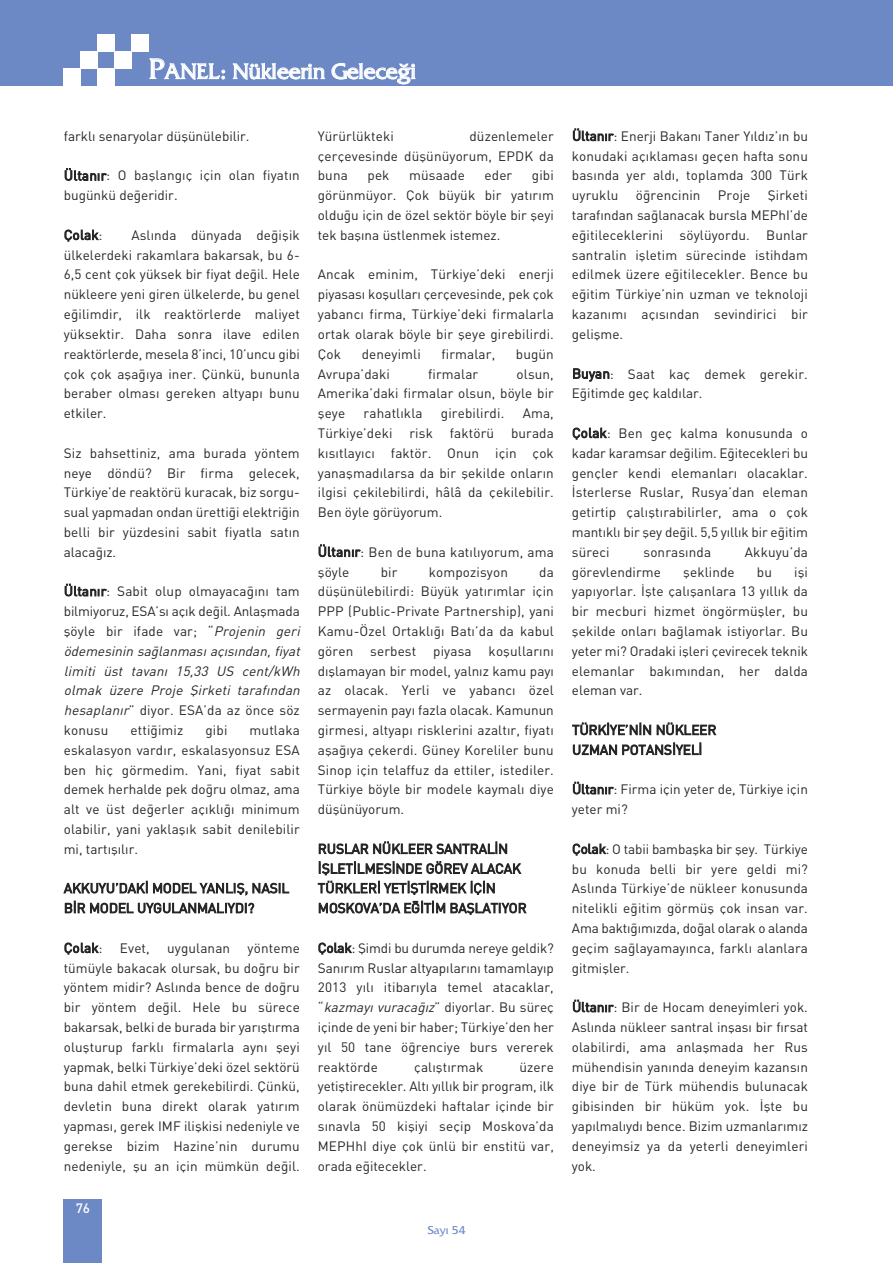
<style>
.page{position:relative;width:893px;height:1263px;background:#fff}
.page>*{position:absolute;margin:0;border:0;box-sizing:border-box;transform-origin:0 0}
.t1{font:22.5px "TR France";letter-spacing:-.005em;color:#fff}
.t2{font:13.5px/19.8px "DIN Bek";letter-spacing:.01em;color:#272627;text-align:justify}
.t3{font:italic 13.5px/19.8px "DIN Bek";color:#272627}
.t4{font:500 13.5px "DI Nbek";color:#fff}
.t5{font:12px "TR France";color:#6c89c5}
.s1{font-size:30px}
.s2{font-style:normal}
.s3{font-style:italic}
</style>
<div class="page">
<div style="left:0;top:0;width:893px;height:86px;background:#6c89c5"></div>
<div style="left:64px;top:69px;width:17px;height:17px;background:#fff"></div>
<div style="left:81px;top:52px;width:17px;height:17px;background:#fff"></div>
<div style="left:98px;top:35px;width:17px;height:17px;background:#fff"></div>
<div style="left:98px;top:69px;width:17px;height:17px;background:#fff"></div>
<div style="left:115px;top:52px;width:17px;height:17px;background:#fff"></div>
<div style="left:132px;top:35px;width:17px;height:17px;background:#fff"></div>
<div style="left:64px;top:1199px;width:38px;height:64px;background:#6c89c5"></div>
<h1 class="t1" style="left:149px;top:58px;width:269px"><span class="s1">P</span>ANEL: Nükleerin Geleceği</h1>
<p class="t2" style="left:64px;top:126px;width:187px">farklı senaryolar düşünülebilir.</p>
<p class="t2" style="left:64px;top:165px;width:238px">Ültanır: O başlangıç için olan fiyatın bugünkü değeridir.</p>
<p class="t2" style="left:64px;top:225px;width:40px">Çolak:</p>
<p class="t2" style="left:64px;top:225px;width:238px;text-indent:68px">Aslında dünyada değişik ülkelerdeki rakamlara bakarsak, bu 6- 6,5 cent çok yüksek bir fiyat değil. Hele nükleere yeni giren ülkelerde, bu genel eğilimdir, ilk reaktörlerde maliyet yüksektir. Daha sonra ilave edilen reaktörlerde, mesela 8’inci, 10’uncu gibi çok çok aşağıya iner. Çünkü, bununla beraber olması gereken altyapı bunu etkiler.</p>
<p class="t2" style="left:64px;top:443px;width:238px">Siz bahsettiniz, ama burada yöntem neye döndü? Bir firma gelecek, Türkiye’de reaktörü kuracak, biz sorgu&shy;sual yapmadan ondan ürettiği elektriğin belli bir yüzdesini sabit fiyatla satın alacağız.</p>
<p class="t3" style="left:64px;top:581px;width:241px"><span class="s2">Ültanır: Sabit olup olmayacağını tam bilmiyoruz, ESA’sı açık değil. Anlaşmada şöyle bir ifade var; “</span>Projenin geri ödemesinin sağlanması açısından, fiyat limiti üst tavanı 15,33 US cent/kWh olmak üzere Proje Şirketi tarafından hesaplanır<span class="s2">” diyor. ESA’da az önce söz konusu</span></p>
<p class="t2" style="left:130px;top:720px;width:54px">ettiğimiz</p>
<p class="t2" style="left:206px;top:720px;width:23px">gibi</p>
<p class="t2" style="left:64px;top:720px;width:238px;text-indent:186px">mutlaka eskalasyon vardır, eskalasyonsuz ESA ben hiç görmedim. Yani, fiyat sabit demek herhalde pek doğru olmaz, ama alt ve üst değerler açıklığı minimum olabilir, yani yaklaşık sabit denilebilir mi, tartışılır.</p>
<p class="t2" style="left:64px;top:878px;width:227px">AKKUYU’DAKİ MODEL YANLIŞ, NASIL<br>BİR MODEL UYGULANMALIYDI?</p>
<p class="t2" style="left:64px;top:937px;width:40px">Çolak:</p>
<p class="t2" style="left:120px;top:938px;width:31px">Evet,</p>
<p class="t2" style="left:167px;top:938px;width:65px">uygulanan</p>
<p class="t2" style="left:64px;top:938px;width:238px;text-indent:184px">yönteme tümüyle bakacak olursak, bu doğru bir yöntem midir? Aslında bence de doğru bir yöntem değil. Hele bu sürece bakarsak, belki de burada bir yarıştırma oluşturup farklı firmalarla aynı şeyi yapmak, belki Türkiye’deki özel sektörü buna dahil etmek gerekebilirdi. Çünkü, devletin buna direkt olarak yatırım yapması, gerek IMF ilişkisi nedeniyle ve gerekse bizim Hazine’nin durumu nedeniyle, şu an için mümkün değil.</p>
<p class="t4" style="left:76px;top:1199px;width:16px">76</p>
<p class="t2" style="left:318px;top:126px;width:78px">Yürürlükteki</p>
<p class="t2" style="left:318px;top:126px;width:238px;text-indent:152px">düzenlemeler çerçevesinde düşünüyorum, EPDK da buna</p>
<p class="t2" style="left:318px;top:165px;width:238px;text-indent:214px">gibi görünmüyor. Çok büyük bir yatırım olduğu için de özel sektör böyle bir şeyi tek başına üstlenmek istemez.</p>
<p class="t2" style="left:318px;top:264px;width:238px">Ancak eminim, Türkiye’deki enerji piyasası koşulları çerçevesinde, pek çok yabancı firma, Türkiye’deki firmalarla ortak olarak böyle bir şeye girebilirdi.<br>Çok</p>
<p class="t2" style="left:368px;top:165px;width:24px">pek</p>
<p class="t2" style="left:409px;top:165px;width:57px">müsaade</p>
<p class="t2" style="left:485px;top:165px;width:29px">eder</p>
<p class="t2" style="left:362px;top:344px;width:61px">deneyimli</p>
<p class="t2" style="left:441px;top:344px;width:55px">firmalar,</p>
<p class="t2" style="left:516px;top:344px;width:40px">bugün</p>
<p class="t2" style="left:318px;top:363px;width:74px">Avrupa’daki</p>
<p class="t2" style="left:428px;top:363px;width:52px">firmalar</p>
<p class="t2" style="left:318px;top:363px;width:238px;text-indent:199px">olsun, Amerika’daki firmalar olsun, böyle bir şeye</p>
<p class="t2" style="left:364px;top:403px;width:60px">rahatlıkla</p>
<p class="t2" style="left:441px;top:403px;width:65px">girebilirdi.</p>
<p class="t2" style="left:523px;top:403px;width:33px">Ama,</p>
<p class="t2" style="left:318px;top:423px;width:76px">Türkiye’deki</p>
<p class="t2" style="left:409px;top:423px;width:25px">risk</p>
<p class="t2" style="left:450px;top:423px;width:46px">faktörü</p>
<p class="t2" style="left:318px;top:423px;width:238px;text-indent:193px">burada kısıtlayıcı faktör. Onun için çok yanaşmadılarsa da bir şekilde onların ilgisi çekilebilirdi, hâlâ da çekilebilir.<br>Ben öyle görüyorum.</p>
<p class="t2" style="left:318px;top:542px;width:238px">Ültanır: Ben de buna katılıyorum, ama şöyle</p>
<p class="t2" style="left:381px;top:561px;width:18px">bir</p>
<p class="t2" style="left:429px;top:561px;width:81px">kompozisyon</p>
<p class="t2" style="left:318px;top:561px;width:238px;text-indent:221px">da düşünülebilirdi: Büyük yatırımlar için PPP (Public-Private Partnership), yani Kamu-Özel Ortaklığı Batı’da da kabul gören</p>
<p class="t2" style="left:370px;top:641px;width:48px">serbest</p>
<p class="t2" style="left:433px;top:641px;width:40px">piyasa</p>
<p class="t2" style="left:318px;top:641px;width:238px;text-indent:171px">koşullarını dışlamayan bir model, yalnız kamu payı az olacak. Yerli ve yabancı özel sermayenin payı fazla olacak. Kamunun girmesi, altyapı risklerini azaltır, fiyatı aşağıya çekerdi. Güney Koreliler bunu Sinop için telaffuz da ettiler, istediler.<br>Türkiye böyle bir modele kaymalı diye düşünüyorum.</p>
<p class="t2" style="left:318px;top:838px;width:210px;text-align:left">RUSLAR NÜKLEER SANTRALİN<br>İŞLETİLMESİNDE GÖREV ALACAK<br>TÜRKLERİ YETİŞTİRMEK İÇİN<br>MOSKOVA’DA EĞİTİM BAŞLATIYOR</p>
<p class="t2" style="left:318px;top:938px;width:238px">Çolak: Şimdi bu durumda nereye geldik?<br>Sanırım Ruslar altyapılarını tamamlayıp 2013 yılı itibarıyla temel atacaklar, “<span class="s3">kazmayıvuracağız</span>” diyorlar. Bu süreç içinde de yeni bir haber; Türkiye’den her yıl 50 tane öğrenciye burs vererek reaktörde</p>
<p class="t2" style="left:414px;top:1056px;width:71px">çalıştırmak</p>
<p class="t2" style="left:318px;top:1056px;width:238px;text-indent:202px">üzere yetiştirecekler. Altı yıllık bir program, ilk olarak önümüzdeki haftalar içinde bir sınavla 50 kişiyi seçip Moskova’da MEPHhI diye çok ünlü bir enstitü var, orada eğitecekler.</p>
<p class="t5" style="left:428px;top:1222px;width:39px">Sayı 54</p>
<p class="t2" style="left:572px;top:126px;width:238px">Ültanır: Enerji Bakanı Taner Yıldız’ın bu konudaki açıklaması geçen hafta sonu basında yer aldı, toplamda 300 Türk uyruklu</p>
<p class="t2" style="left:572px;top:185px;width:238px;text-indent:196px">Şirketi tarafından sağlanacak bursla MEPhI’de eğitileceklerini söylüyordu. Bunlar santralin işletim sürecinde istihdam edilmek üzere eğitilecekler. Bence bu eğitim Türkiye’nin uzman ve teknoloji kazanımı açısından sevindirici bir gelişme.</p>
<p class="t2" style="left:572px;top:363px;width:238px">Buyan: Saat kaç demek gerekir.<br>Eğitimde geç kaldılar.</p>
<p class="t2" style="left:572px;top:423px;width:238px">Çolak: Ben geç kalma konusunda o kadar karamsar değilim. Eğitecekleri bu gençler kendi elemanları olacaklar.<br>İsterlerse Ruslar, Rusya’dan eleman getirtip çalıştırabilirler, ama o çok mantıklı bir şey değil. 5,5 yıllık bir eğitim süreci</p>
<p class="t2" style="left:636px;top:185px;width:66px">öğrencinin</p>
<p class="t2" style="left:718px;top:185px;width:34px">Proje</p>
<p class="t2" style="left:643px;top:542px;width:69px">sonrasında</p>
<p class="t2" style="left:745px;top:542px;width:65px">Akkuyu’da</p>
<p class="t2" style="left:572px;top:561px;width:91px">görevlendirme</p>
<p class="t2" style="left:683px;top:561px;width:53px">şeklinde</p>
<p class="t2" style="left:757px;top:561px;width:17px">bu</p>
<p class="t2" style="left:572px;top:561px;width:238px;text-indent:222px">işi yapıyorlar. İşte çalışanlara 13 yıllık da bir mecburi hizmet öngörmüşler, bu şekilde onları bağlamak istiyorlar. Bu yeter mi? Oradaki işleri çevirecek teknik elemanlar bakımından, her dalda eleman var.</p>
<p class="t2" style="left:572px;top:720px;width:146px">TÜRKİYE’NİN NÜKLEER<br>UZMAN POTANSİYELİ</p>
<p class="t2" style="left:572px;top:779px;width:238px">Ültanır: Firma için yeter de, Türkiye için yeter mi?</p>
<p class="t2" style="left:572px;top:839px;width:238px">Çolak: O tabii bambaşka bir şey. Türkiye bu konuda belli bir yere geldi mi?<br>Aslında Türkiye’de nükleer konusunda nitelikli eğitim görmüş çok insan var.<br>Ama baktığımızda, doğal olarak o alanda geçim sağlayamayınca, farklı alanlara gitmişler.</p>
<p class="t2" style="left:572px;top:997px;width:238px">Ültanır: Bir de Hocam deneyimleri yok.<br>Aslında nükleer santral inşası bir fırsat olabilirdi, ama anlaşmada her Rus mühendisin yanında deneyim kazansın diye bir de Türk mühendis bulunacak gibisinden bir hüküm yok. İşte bu yapılmalıydı bence. Bizim uzmanlarımız deneyimsiz ya da yeterli deneyimleri yok.</p>
</div>
